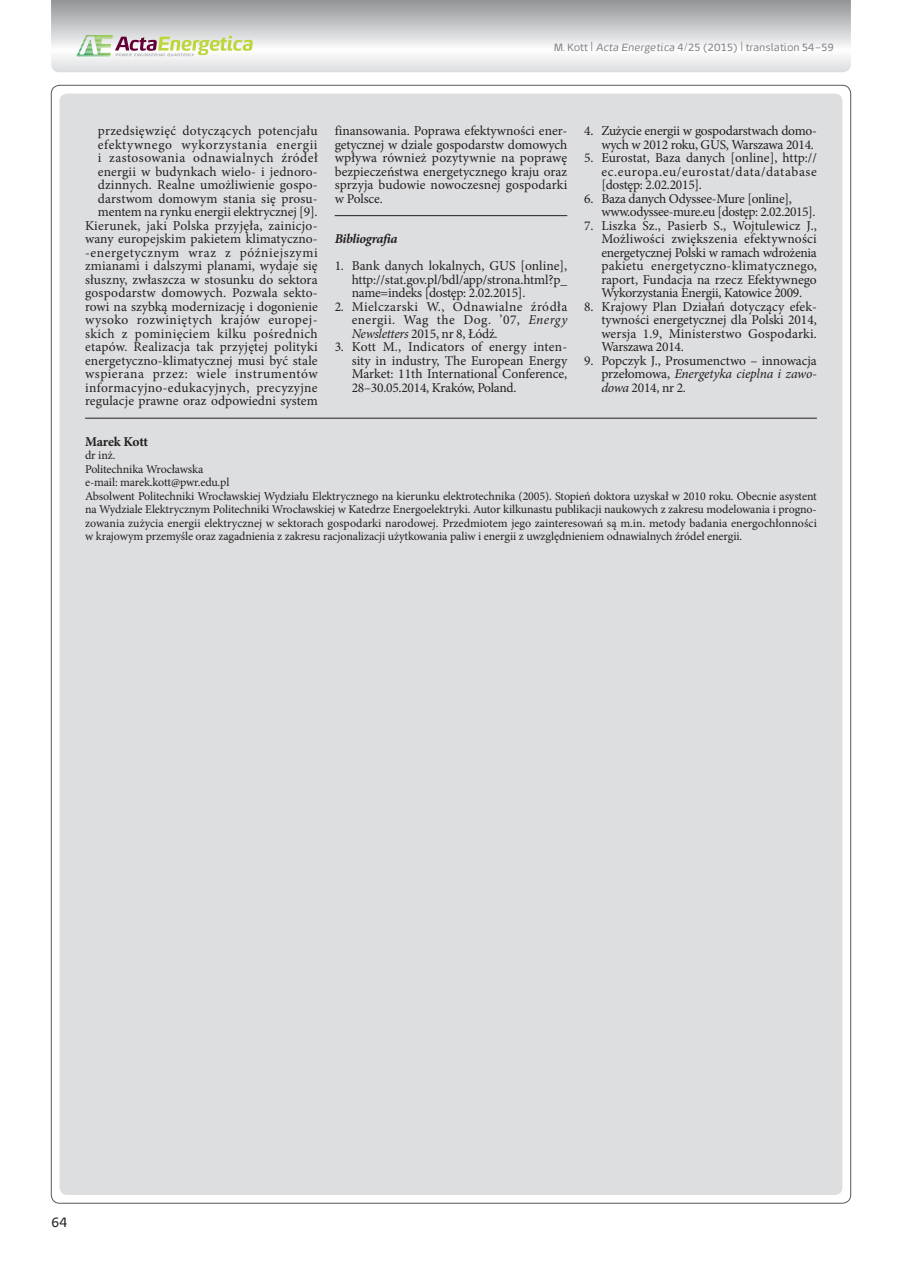
<style>
.page{position:relative;width:902px;height:1263px;background:#fff}
.page>*{position:absolute;margin:0;border:0;box-sizing:border-box;transform-origin:0 0}
.t1{font:13.5px/13.5px "Minion Pro";letter-spacing:.01em;color:#231f20;text-align:justify}
.t2{font:13.5px/13.5px "Minion Pro";letter-spacing:-.03em;color:#231f20}
.t3{font:13.5px/13.5px "Minion Pro";letter-spacing:-.02em;color:#231f20;text-align:right}
.t4{font:italic 700 13.5px "Minion Pro";letter-spacing:-.03em;color:#231f20}
.t5{font:700 13.5px "Minion Pro";letter-spacing:-.02em;color:#231f20}
.t6{font:13.5px "Energa";color:#231f20}
.t7{font:12px/13.5px "Minion Pro";letter-spacing:-.01em;color:#231f20}
.t8{font:10.5px "Energa";letter-spacing:-.01em;color:#808285}
.s1{font-size:13.5px}
.s2{font-style:italic}
</style>
<div class="page">
<div style="left:60px;top:94px;width:782px;height:1101px;background:#dddee0;border-radius:8px"></div>
<svg style="left:51px;top:0;width:799px;height:72px"></svg>
<svg style="left:76px;top:35px;width:177px;height:21px"></svg>
<hr style="left:334px;top:215px;width:233px;height:1px;background:#231f20">
<hr style="left:85px;top:418px;width:731px;height:1px;background:#231f20">
<p class="t8" style="left:553px;top:41px;width:282px">M. Kott <span class="s1">|</span> <span class="s2">Acta Energetica</span> 4/25 (2015) <span class="s1">|</span> translation 54–59</p>
<p class="t1" style="left:85px;top:124px;width:234px;text-align:right">przedsięwzięć dotyczących potencjału efektywnego wykorzystania energii<br>i zastosowania odnawialnych źródeł energii w budynkach wielo- i jednoro&shy;dzinnych. Realne umożliwienie gospo&shy;darstwom domowym stania się prosu&shy;mentem na rynku energii elektrycznej [9].<br>Kierunek, jaki Polska przyjęła, zainicjo&shy;wany europejskim pakietem klimatyczno--energetycznym wraz z późniejszymi zmianami i dalszymi planami, wydaje się słuszny, zwłaszcza w stosunku do sektora gospodarstw domowych. Pozwala sekto&shy;rowi na szybką modernizację i dogonienie wysoko rozwiniętych krajów europej&shy;skich z pominięciem kilku pośrednich etapów. Realizacja tak przyjętej polityki energetyczno-klimatycznej musi być stale wspierana przez: wiele instrumentów informacyjno-edukacyjnych, precyzyjne regulacje prawne oraz odpowiedni system</p>
<p class="t1" style="left:334px;top:124px;width:234px">finansowania. Poprawa efektywności ener&shy;getycznej w dziale gospodarstw domowych wpływa również pozytywnie na poprawę bezpieczeństwa energetycznego kraju oraz sprzyja budowie nowoczesnej gospodarki w Polsce.</p>
<p class="t4" style="left:334px;top:229px;width:64px">Bibliografia</p>
<p class="t1" style="left:351px;top:259px;width:217px;text-indent:-17px">1. Bank danych lokalnych, GUS [online], http://stat.gov.pl/bdl/app/strona.html?p_ name=indeks [dostęp: 2.02.2015].</p>
<p class="t1" style="left:351px;top:300px;width:217px;text-indent:-17px">2. Mielczarski W., Odnawialne źródła energii. Wag the Dog. ’07, <span class="s2">Energy Newsletters</span> 2015, nr 8, Łódź.</p>
<p class="t1" style="left:351px;top:340px;width:217px;text-indent:-17px">3. Kott M., Indicators of energy inten&shy;sity in industry, The European Energy Market: 11th International Conference, 28–30.05.2014, Kraków, Poland.</p>
<p class="t3" style="left:584px;top:124px;width:234px">4. Zużycie energii w gospodarstwach domo&shy;wych w 2012 roku, GUS, Warszawa 2014.</p>
<p class="t1" style="left:601px;top:151px;width:217px;text-indent:-17px">5. Eurostat, Baza danych [online], http:// ec.europa.eu/eurostat/data/database [dostęp: 2.02.2015].</p>
<p class="t2" style="left:601px;top:192px;width:216px;text-indent:-17px">6. Baza danych Odyssee-Mure [online], www.odyssee-mure.eu [dostęp: 2.02.2015].</p>
<p class="t1" style="left:601px;top:219px;width:217px;text-indent:-17px">7. Liszka Sz., Pasierb S., Wojtulewicz J., Możliwości zwiększenia efektywności energetycznej Polski w ramach wdrożenia pakietu energetyczno-klimatycznego, raport, Fundacja na rzecz Efektywnego Wykorzystania Energii, Katowice 2009.</p>
<p class="t1" style="left:601px;top:300px;width:217px;text-indent:-17px">8. Krajowy Plan Działań dotyczący efek&shy;tywności energetycznej dla Polski 2014, wersja 1.9, Ministerstwo Gospodarki.<br>Warszawa 2014.</p>
<p class="t1" style="left:601px;top:354px;width:217px;text-indent:-17px">9. Popczyk J., Prosumenctwo – innowacja przełomowa, <span class="s2">Energetyka cieplna i zawo&shy;dowa</span> 2014, nr 2.</p>
<p class="t5" style="left:85px;top:432px;width:65px">Marek Kott</p>
<p class="t7" style="left:85px;top:448px;width:733px">dr inż.<br>Politechnika Wrocławska<br>e-mail: marek.kott@pwr.edu.pl<br>Absolwent Politechniki Wrocławskiej Wydziału Elektrycznego na kierunku elektrotechnika (2005). Stopień doktora uzyskał w 2010 roku. Obecnie asystent na Wydziale Elektrycznym Politechniki Wrocławskiej w Katedrze Energoelektryki. Autor kilkunastu publikacji naukowych z zakresu modelowania i progno&shy;zowania zużycia energii elektrycznej w sektorach gospodarki narodowej. Przedmiotem jego zainteresowań są m.in. metody badania energochłonności w krajowym przemyśle oraz zagadnienia z zakresu racjonalizacji użytkowania paliw i energii z uwzględnieniem odnawialnych źródeł energii.</p>
<p class="t6" style="left:51px;top:1213px;width:18px">64</p>
</div>
